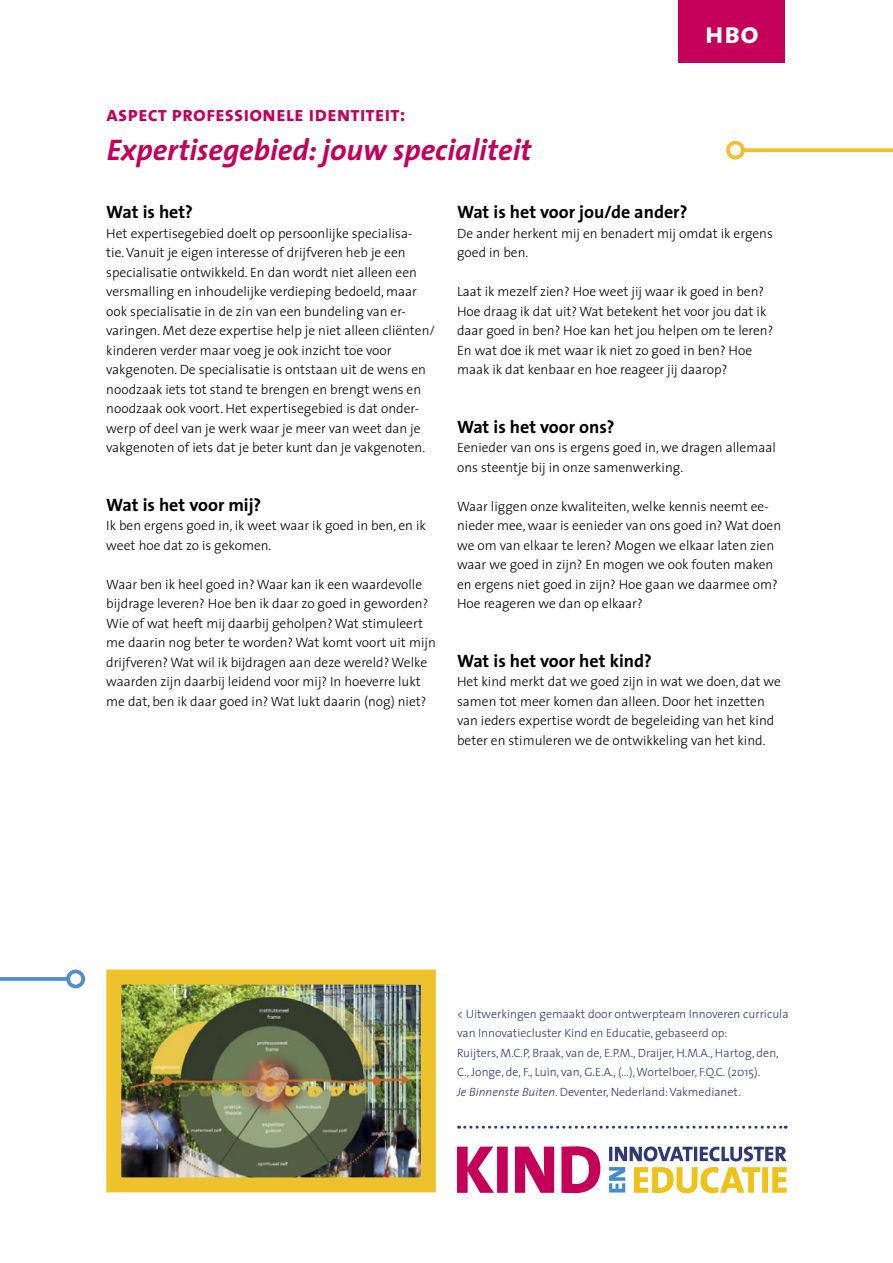
<style>
.page{position:relative;width:893px;height:1263px;background:#fff}
.page>*{position:absolute;margin:0;border:0;box-sizing:border-box;transform-origin:0 0}
._0_Kop_kaart{font:italic 700 30px "The Sans";color:#c4005a}
.t1{font:30px "The Sans Bold Caps";color:#fff}
._0_Hoofdstuk{font:21px "The Sans Bold Caps";color:#c4005a}
._0_Tussenkop{font:700 18px "The Sans";color:#000}
.The_Sans_Light-_Ligh{font:300 13.5px/19.5px "The Sans";color:#000}
.t2{font:300 12px/19.5px "The Sans";color:#303978}
.s1{font-style:italic}
</style>
<div class="page">
<div style="left:678px;top:0;width:107px;height:62px;background:#c4005a"></div>
<svg style="left:634px;top:1167px;width:153px;height:26px"></svg>
<svg style="left:609px;top:1146px;width:177px;height:15px"></svg>
<svg style="left:609px;top:1167px;width:16px;height:25px"></svg>
<svg style="left:457px;top:1146px;width:143px;height:47px"></svg>
<svg style="left:459px;top:1126px;width:327px;height:3px"></svg>
<img style="left:122px;top:985px;width:298px;height:191px">
<div style="left:106px;top:969px;width:330px;height:223px;border:15px solid #eec22d"></div>
<svg style="left:0;top:977px;width:66px;height:4px"></svg>
<div style="left:66px;top:969px;width:19px;height:19px;border:4px solid #508dcd;border-radius:50%"></div>
<svg style="left:745px;top:148px;width:148px;height:4px"></svg>
<div style="left:726px;top:141px;width:19px;height:19px;border:4px solid #eec22d;border-radius:50%"></div>
<h1 class="t1" style="left:705px;top:7px;width:55px">hbo</h1>
<p class="_0_Hoofdstuk" style="left:106px;top:96px;width:301px">aspect professionele identiteit:</p>
<p class="_0_Kop_kaart" style="left:107px;top:124px;width:426px">Expertisegebied: jouw specialiteit</p>
<p class="_0_Tussenkop" style="left:106px;top:197px;width:88px">Wat is het?</p>
<p class="The_Sans_Light-_Ligh" style="left:106px;top:223px;width:330px">Het expertisegebied doelt op persoonlijke specialisa-<br>tie. Vanuit je eigen interesse of drijfveren heb je een specialisatie ontwikkeld. En dan wordt niet alleen een versmalling en inhoudelijke verdieping bedoeld, maar ook specialisatie in de zin van een bundeling van er&shy;varingen. Met deze expertise help je niet alleen cliënten/ kinderen verder maar voeg je ook inzicht toe voor vakgenoten. De specialisatie is ontstaan uit de wens en noodzaak iets tot stand te brengen en brengt wens en noodzaak ook voort. Het expertisegebied is dat onder&shy;werp of deel van je werk waar je meer van weet dan je vakgenoten of iets dat je beter kunt dan je vakgenoten.</p>
<p class="_0_Tussenkop" style="left:457px;top:197px;width:232px">Wat is het voor jou/de ander?</p>
<p class="The_Sans_Light-_Ligh" style="left:457px;top:223px;width:317px">De ander herkent mij en benadert mij omdat ik ergens goed in ben.</p>
<p class="The_Sans_Light-_Ligh" style="left:457px;top:281px;width:318px">Laat ik mezelf zien? Hoe weet jij waar ik goed in ben?<br>Hoe draag ik dat uit? Wat betekent het voor jou dat ik daar goed in ben? Hoe kan het jou helpen om te leren?<br>En wat doe ik met waar ik niet zo goed in ben? Hoe maak ik dat kenbaar en hoe reageer jij daarop?</p>
<p class="_0_Tussenkop" style="left:457px;top:411px;width:159px">Wat is het voor ons?</p>
<p class="The_Sans_Light-_Ligh" style="left:457px;top:437px;width:320px">Eenieder van ons is ergens goed in, we dragen allemaal ons steentje bij in onze samenwerking.</p>
<p class="The_Sans_Light-_Ligh" style="left:457px;top:496px;width:326px">Waar liggen onze kwaliteiten, welke kennis neemt ee&shy;nieder mee, waar is eenieder van ons goed in? Wat doen we om van elkaar te leren? Mogen we elkaar laten zien waar we goed in zijn? En mogen we ook fouten maken en ergens niet goed in zijn? Hoe gaan we daarmee om?<br>Hoe reageren we dan op elkaar?</p>
<p class="_0_Tussenkop" style="left:106px;top:489px;width:157px">Wat is het voor mij?</p>
<p class="The_Sans_Light-_Ligh" style="left:106px;top:515px;width:321px">Ik ben ergens goed in, ik weet waar ik goed in ben, en ik weet hoe dat zo is gekomen.</p>
<p class="The_Sans_Light-_Ligh" style="left:106px;top:574px;width:331px">Waar ben ik heel goed in? Waar kan ik een waardevolle bijdrage leveren? Hoe ben ik daar zo goed in geworden?<br>Wie of wat heeft mij daarbij geholpen? Wat stimuleert me daarin nog beter te worden? Wat komt voort uit mijn drijfveren? Wat wil ik bijdragen aan deze wereld? Welke waarden zijn daarbij leidend voor mij? In hoeverre lukt me dat, ben ik daar goed in? Wat lukt daarin (nog) niet?</p>
<p class="_0_Tussenkop" style="left:457px;top:645px;width:196px">Wat is het voor het kind?</p>
<p class="The_Sans_Light-_Ligh" style="left:457px;top:671px;width:325px">Het kind merkt dat we goed zijn in wat we doen, dat we samen tot meer komen dan alleen. Door het inzetten van ieders expertise wordt de begeleiding van het kind beter en stimuleren we de ontwikkeling van het kind.</p>
<p class="t2" style="left:457px;top:1003px;width:333px">&lt; Uitwerkingen gemaakt door ontwerpteam Innoveren curricula van Innovatiecluster Kind en Educatie, gebaseerd op:<br>Ruijters, M.C.P, Braak, van de, E.P.M., Draijer, H.M.A., Hartog, den, C., Jonge, de, F., Luin, van, G.E.A., (…), Wortelboer, F.Q.C. (2015).<br><span class="s1">Je Binnenste Buiten</span>. Deventer, Nederland: Vakmedianet.</p>
</div>
